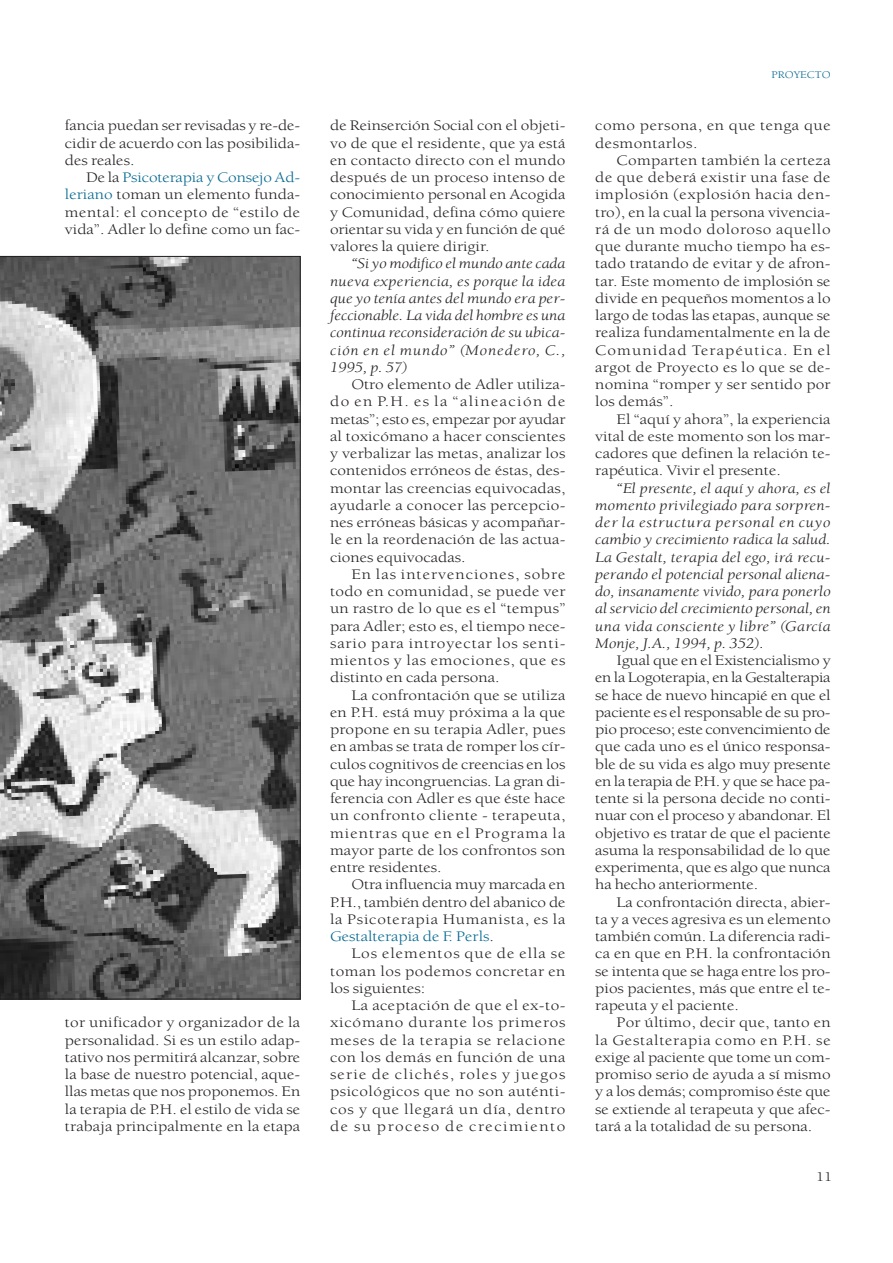
<style>
.page{position:relative;width:893px;height:1263px;background:#fff}
.page>*{position:absolute;margin:0;border:0;box-sizing:border-box;transform-origin:0 0}
.t1{font:15px/17.2px "Berkeley";color:#231f20;text-align:justify;scale:1.15 1}
.t2{font:italic 15px/17.2px "Berkeley";color:#231f20;text-align:justify;scale:1.15 1}
.t3{font:15px/17.2px "Berkeley";letter-spacing:.03em;color:#231f20;scale:1.15 1}
.t4{font:13.5px "Berkeley";color:#231f20;scale:1.15 1}
.t5{font:10.5px "Berkeley";color:#00678f;scale:1.15 1}
.s1{color:#00678f}
</style>
<div class="page">
<svg style="left:0;top:256px;width:300px;height:743px;background:#7e7e7e"></svg>
<p class="t1" style="left:65px;top:118px;width:206px">fancia puedan ser revisadas y re-de&shy;cidir de acuerdo con las posibilida&shy;des reales.</p>
<p class="t1" style="left:65px;top:170px;width:206px;text-indent:21px">De la <span class="s1">Psicoterapia y Consejo Ad&shy;leriano</span> toman un elemento funda&shy;mental: el concepto de “estilo de vida”. Adler lo define como un fac-</p>
<p class="t1" style="left:65px;top:1015px;width:206px">tor unificador y organizador de la personalidad. Si es un estilo adap&shy;tativo nos permitirá alcanzar, sobre la base de nuestro potencial, aque&shy;llas metas que nos proponemos. En la terapia de P.H. el estilo de vida se trabaja principalmente en la etapa</p>
<p class="t1" style="left:330px;top:118px;width:206px">de Reinserción Social con el objeti&shy;vo de que el residente, que ya está en contacto directo con el mundo después de un proceso intenso de conocimiento personal en Acogida y Comunidad, defina cómo quiere orientar su vida y en función de qué valores la quiere dirigir.</p>
<p class="t2" style="left:330px;top:256px;width:206px;text-indent:21px">“Si yo modifico el mundo ante cada nueva experiencia, es porque la idea que yo tenía antes del mundo era per&shy;feccionable. La vida del hombre es una continua reconsideración de su ubica&shy;ción en el mundo” (Monedero, C., 1995, p. 57)</p>
<p class="t1" style="left:330px;top:377px;width:206px;text-indent:21px">Otro elemento de Adler utiliza&shy;do en P.H. es la “alineación de metas”; esto es, empezar por ayudar al toxicómano a hacer conscientes y verbalizar las metas, analizar los contenidos erróneos de éstas, des&shy;montar las creencias equivocadas, ayudarle a conocer las percepcio&shy;nes erróneas básicas y acompañar&shy;le en la reordenación de las actua&shy;ciones equivocadas.</p>
<p class="t1" style="left:330px;top:567px;width:206px;text-indent:21px">En las intervenciones, sobre todo en comunidad, se puede ver un rastro de lo que es el “tempus” para Adler; esto es, el tiempo nece&shy;sario para introyectar los senti&shy;mientos y las emociones, que es distinto en cada persona.</p>
<p class="t1" style="left:330px;top:688px;width:206px;text-indent:21px">La confrontación que se utiliza en P.H. está muy próxima a la que propone en su terapia Adler, pues en ambas se trata de romper los cír&shy;culos cognitivos de creencias en los que hay incongruencias. La gran di&shy;ferencia con Adler es que éste hace un confronto cliente - terapeuta, mientras que en el Programa la mayor parte de los confrontos son entre residentes.</p>
<p class="t1" style="left:330px;top:877px;width:206px;text-indent:21px">Otra influencia muy marcada en P.H., también dentro del abanico de la Psicoterapia Humanista, es la <span class="s1">Gestalterapia de F. Perls</span>.</p>
<p class="t1" style="left:330px;top:946px;width:206px;text-indent:21px">Los elementos que de ella se toman los podemos concretar en los siguientes:</p>
<p class="t1" style="left:330px;top:998px;width:206px;text-indent:21px">La aceptación de que el ex-to&shy;xicómano durante los primeros meses de la terapia se relacione con los demás en función de una serie de clichés, roles y juegos psicológicos que no son auténti&shy;cos y que llegará un día, dentro de su proceso de crecimiento</p>
<p class="t5" style="left:771px;top:71px;width:53px">PROYECTO</p>
<p class="t3" style="left:595px;top:118px;width:206px">como persona, en que tenga que desmontarlos.</p>
<p class="t1" style="left:595px;top:153px;width:206px;text-indent:21px">Comparten también la certeza de que deberá existir una fase de implosión (explosión hacia den&shy;tro), en la cual la persona vivencia&shy;rá de un modo doloroso aquello que durante mucho tiempo ha es&shy;tado tratando de evitar y de afron&shy;tar. Este momento de implosión se divide en pequeños momentos a lo largo de todas las etapas, aunque se realiza fundamentalmente en la de Comunidad Terapéutica. En el argot de Proyecto es lo que se de&shy;nomina “romper y ser sentido por los demás”.</p>
<p class="t1" style="left:595px;top:412px;width:206px;text-indent:21px">El “aquí y ahora”, la experiencia vital de este momento son los mar&shy;cadores que definen la relación te&shy;rapéutica. Vivir el presente.</p>
<p class="t2" style="left:595px;top:481px;width:206px;text-indent:21px">“El presente, el aquí y ahora, es el momento privilegiado para sorpren&shy;der la estructura personal en cuyo cambio y crecimiento radica la salud.<br>La Gestalt, terapia del ego, irá recu&shy;perando el potencial personal aliena&shy;do, insanamente vivido, para ponerlo al servicio del crecimiento personal, en una vida consciente y libre” (García Monje, J.A., 1994, p. 352).</p>
<p class="t1" style="left:595px;top:653px;width:206px;text-indent:21px">Igual que en el Existencialismo y en la Logoterapia, en la Gestalterapia se hace de nuevo hincapié en que el paciente es el responsable de su pro&shy;pio proceso; este convencimiento de que cada uno es el único responsa&shy;ble de su vida es algo muy presente en la terapia de P.H. y que se hace pa&shy;tente si la persona decide no conti&shy;nuar con el proceso y abandonar. El objetivo es tratar de que el paciente asuma la responsabilidad de lo que experimenta, que es algo que nunca ha hecho anteriormente.</p>
<p class="t1" style="left:595px;top:895px;width:206px;text-indent:21px">La confrontación directa, abier&shy;ta y a veces agresiva es un elemento también común. La diferencia radi&shy;ca en que en P.H. la confrontación se intenta que se haga entre los pro&shy;pios pacientes, más que entre el te&shy;rapeuta y el paciente.</p>
<p class="t1" style="left:595px;top:1015px;width:206px;text-indent:21px">Por último, decir que, tanto en la Gestalterapia como en P.H. se exige al paciente que tome un com&shy;promiso serio de ayuda a sí mismo y a los demás; compromiso éste que se extiende al terapeuta y que afec&shy;tará a la totalidad de su persona.</p>
<p class="t4" style="left:816px;top:1171px;width:16px">11</p>
</div>
